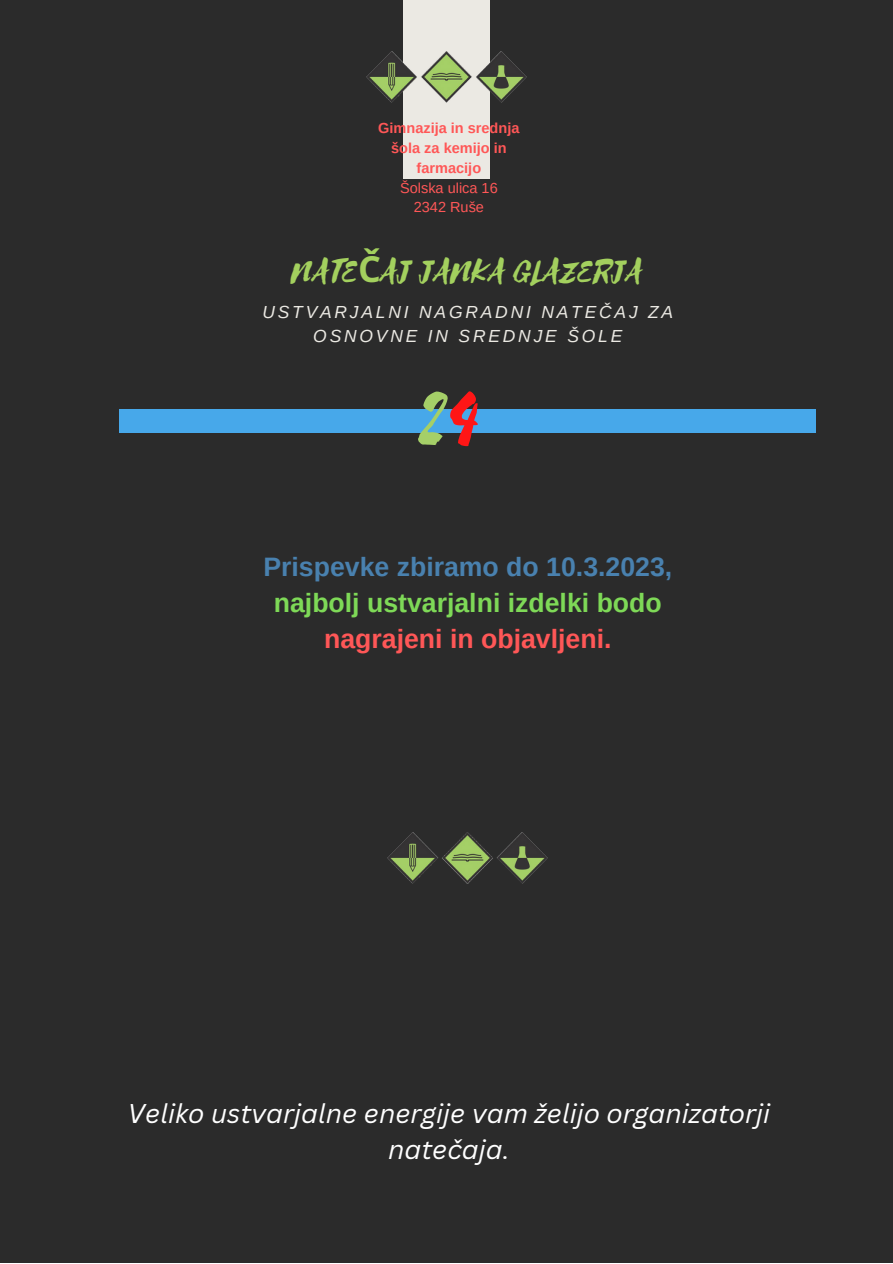
<style>
.page{position:relative;width:893px;height:1264px;background:#fff}
.page>*{position:absolute;margin:0;border:0;box-sizing:border-box;transform-origin:0 0}
.t1{font:95.7px "Selima";color:#a5cf68}
.t2{font:35.85px "Selima";color:#a3d05e}
.t3{font:700 26.7px "Arimo";color:#7ed957}
.t4{font:700 26.7px "Arimo";color:#4981af}
.t5{font:700 26.7px "Arimo";color:#ff5757}
.t6{font:italic 26.4px/36px "Canva Sans";color:#fff;text-align:center}
.t7{font:italic 17.4px/24.2px "Arimo";letter-spacing:.16em;color:#ebe9e3;text-align:center}
.t8{font:700 14.55px/20px "Arimo";color:#ff5757;text-align:center}
.t9{font:14.55px/20px "Arimo";color:#ff5757;text-align:center}
.s1{font-family:"Noto Sans";font-weight:700}
.s2{color:#ff1616}
</style>
<div class="page">
<div style="left:0;top:0;width:892px;height:1262px;background:#2b2b2b"></div>
<div style="left:403px;top:0;width:86px;height:179px;background:#ebe9e3"></div>
<img style="left:366px;top:52px;width:160px;height:50px">
<div style="left:120px;top:409px;width:696px;height:24px;background:#47a8ea"></div>
<img style="left:388px;top:832px;width:159px;height:51px">
<p class="t8" style="left:378px;top:117px;width:143px">Gimnazija in srednja šola za kemijo in farmacijo</p>
<p class="t9" style="left:400px;top:177px;width:99px">Šolska ulica 16<br>2342 Ruše</p>
<h2 class="t2" style="left:292px;top:251px;width:353px">NATE<span class="s1">Č</span>AJ JANKA GLAZERJA</h2>
<p class="t7" style="left:262px;top:300px;width:412px">USTVARJALNI NAGRADNI NATEČAJ ZA<br>OSNOVNE IN SREDNJE ŠOLE</p>
<h1 class="t1" style="left:418px;top:365px;width:63px">2<span class="s2">4</span></h1>
<p class="t4" style="left:263px;top:551px;width:410px">Prispevke zbiramo do 10.3.2023,</p>
<p class="t3" style="left:274px;top:588px;width:389px">najbolj ustvarjalni izdelki bodo</p>
<p class="t5" style="left:324px;top:624px;width:289px">nagrajeni in objavljeni.</p>
<p class="t6" style="left:128px;top:1094px;width:644px">Veliko ustvarjalne energije vam želijo organizatorji natečaja.</p>
</div>
